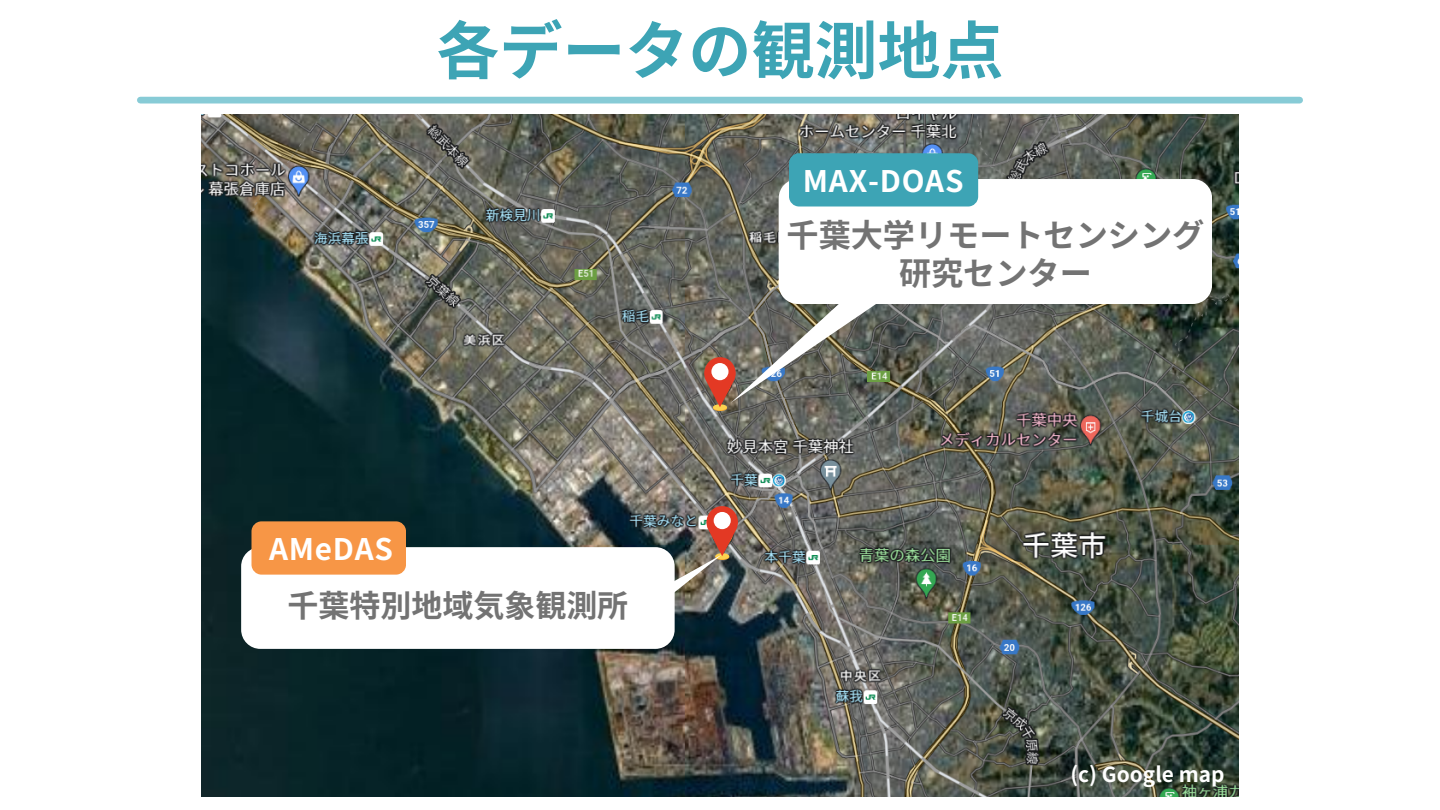
<style>
.page{position:relative;width:1440px;height:810px;background:#fff}
.page>*{position:absolute;margin:0;border:0;box-sizing:border-box;transform-origin:0 0}
.t1{font:700 63px "Source Han Sans JP";color:#3da4b5}
.t2{font:700 32.1px "Source Han Sans JP";color:#737373}
.t3{font:700 31px "Source Han Sans JP";color:#737373}
.t4{font:700 29.7px "Source Han Sans JP";letter-spacing:.025em;color:#fff}
.t5{font:700 20.8px "Source Han Sans JP";color:#fff}
</style>
<div class="page">
<div style="left:140px;top:97px;width:1160px;height:7px;background:#87cbd6"></div>
<img style="left:202px;top:115px;width:1036px;height:681px">
<svg style="left:713px;top:405px;width:14px;height:6px"></svg>
<div style="left:713px;top:404px;width:14px;height:6px;background:#fcd24f;border-radius:50%"></div>
<div style="left:779px;top:179px;width:433px;height:125px;background:#fff;border-radius:19px"></div>
<svg style="left:704px;top:238px;width:228px;height:169px"></svg>
<div style="left:789px;top:153px;width:189px;height:54px;background:#3da4b5;border-radius:10px"></div>
<div style="left:241px;top:547px;width:434px;height:102px;background:#fff;border-radius:19px"></div>
<div style="left:252px;top:521px;width:154px;height:54px;background:#f79646;border-radius:10px"></div>
<svg style="left:612px;top:506px;width:126px;height:127px"></svg>
<p class="t1" style="left:436px;top:1px;width:569px">各データの観測地点</p>
<p class="t4" style="left:803px;top:157px;width:162px">MAX-DOAS</p>
<p class="t4" style="left:269px;top:526px;width:126px">AMeDAS</p>
<p class="t3" style="left:287px;top:581px;width:342px">千葉特別地域気象観測所</p>
<p class="t2" style="left:787px;top:210px;width:419px">千葉大学リモートセンシング</p>
<p class="t2" style="left:899px;top:248px;width:194px">研究センター</p>
<p class="t5" style="left:1070px;top:758px;width:156px">(c) Google map</p>
</div>
